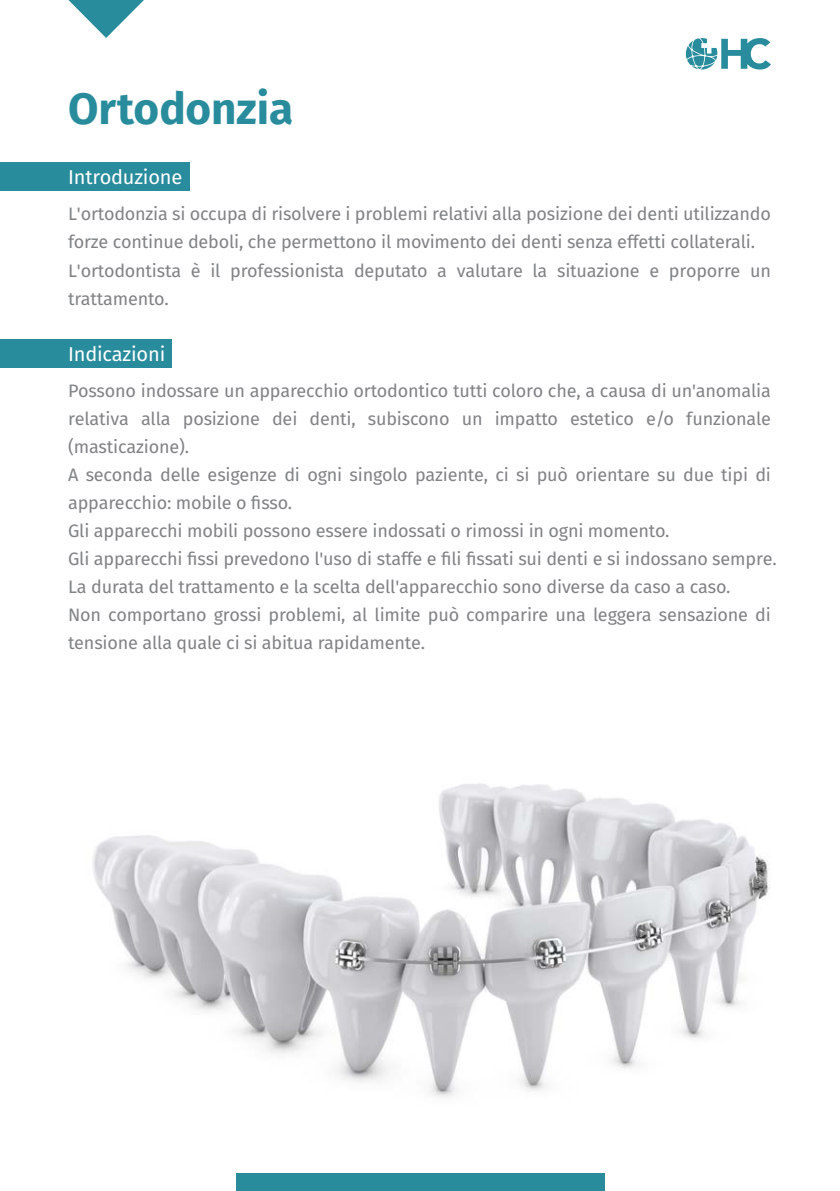
<style>
.page{position:relative;width:840px;height:1191px;background:#fff}
.page>*{position:absolute;margin:0;border:0;box-sizing:border-box;transform-origin:0 0}
.t1{font:700 44px "Fira Sans";color:#298c9d}
.t2{font:20px "Fira Sans";letter-spacing:-.01em;color:#fff}
.t3{font:18px/28px "Fira Sans";letter-spacing:-.01em;color:#808285}
</style>
<div class="page">
<div style="left:0;top:163px;width:189px;height:28px;background:#298c9d"></div>
<div style="left:0;top:339px;width:171px;height:28px;background:#298c9d"></div>
<svg style="left:69px;top:1px;width:74px;height:37px"></svg>
<svg style="left:685px;top:38px;width:85px;height:32px"></svg>
<div style="left:235px;top:1174px;width:369px;height:17px;background:#298c9d"></div>
<img style="left:92px;top:783px;width:678px;height:314px">
<h1 class="t1" style="left:68px;top:78px;width:226px">Ortodonzia</h1>
<p class="t2" style="left:68px;top:163px;width:116px">Introduzione</p>
<p class="t3" style="left:68px;top:200px;width:704px">L'ortodonzia si occupa di risolvere i problemi relativi alla posizione dei denti utilizzando forze continue deboli, che permettono il movimento dei denti senza effetti collaterali.<br>L'ortodontista è il professionista deputato a valutare la situazione e proporre un trattamento.</p>
<p class="t2" style="left:68px;top:339px;width:99px">Indicazioni</p>
<p class="t3" style="left:68px;top:376px;width:709px">Possono indossare un apparecchio ortodontico tutti coloro che, a causa di un'anomalia relativa alla posizione dei denti, subiscono un impatto estetico e/o funzionale (masticazione).<br>A seconda delle esigenze di ogni singolo paziente, ci si può orientare su due tipi di apparecchio: mobile o fisso.<br>Gli apparecchi mobili possono essere indossati o rimossi in ogni momento.<br>Gli apparecchi fissi prevedono l'uso di staffe e fili fissati sui denti e si indossano sempre.<br>La durata del trattamento e la scelta dell'apparecchio sono diverse da caso a caso.<br>Non comportano grossi problemi, al limite può comparire una leggera sensazione di tensione alla quale ci si abitua rapidamente.</p>
</div>
